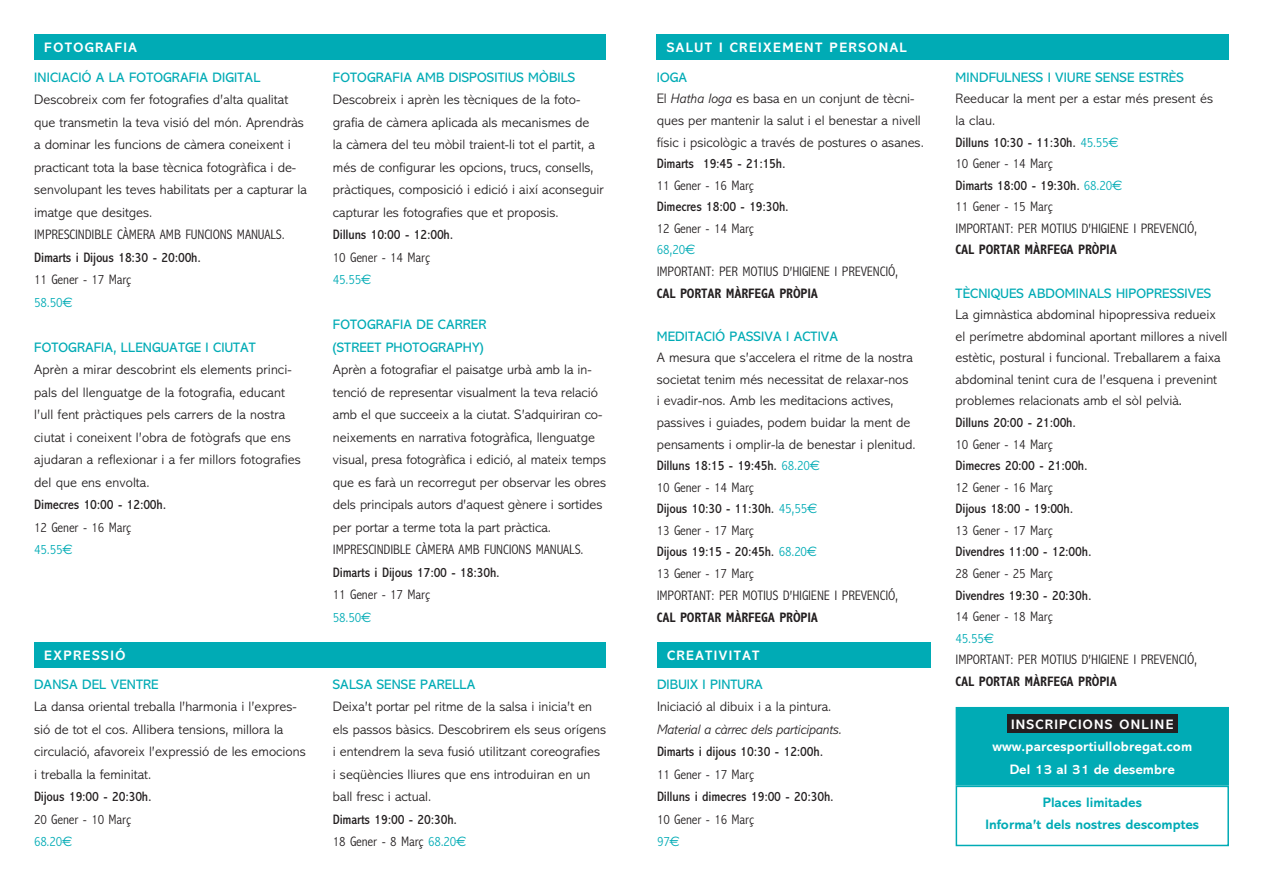
<style>
.page{position:relative;width:1263px;height:893px;background:#fff}
.page>*{position:absolute;margin:0;border:0;box-sizing:border-box;transform-origin:0 0}
.t1{font:300 13.8px/22.5px "M Abadi";color:#231f20}
.t2{font:300 condensed 13.8px/21.6px "M Abadi";color:#231f20}
.t3{font:condensed 13.8px "M Abadi";color:#231f20}
.t4{font:13.8px/22.5px "M Abadi";letter-spacing:.01em;color:#00abb5}
.t5{font:700 13.8px "M Abadi";letter-spacing:.09em;color:#fff}
.t6{font:300 condensed 13.8px "M Abadi";color:#00abb5}
.t7{font:700 13.8px "M Abadi";color:#00abb5}
.t8{font:italic 300 13.8px "M Abadi";letter-spacing:-.01em;color:#231f20}
.t9{font:700 13.8px "M Abadi";letter-spacing:.01em;color:#fff}
.t10{font:700 condensed 13.8px "M Abadi";color:#231f20}
.t11{font:700 13.8px "M Abadi";color:#fff}
.s1{font-family:"Euro Sans";font-weight:400;font-stretch:normal}
.s2{color:#00abb5}
.s3{font-family:"Euro Sans";font-weight:400;font-stretch:normal;color:#00abb5}
.s4{font-style:italic}
.s5{font-weight:700}
.s6{font-weight:300;color:#00abb5}
.s7{font-family:"Euro Sans";font-stretch:normal;color:#00abb5}
.s8{font-weight:400}
</style>
<div class="page">
<div style="left:34px;top:642px;width:572px;height:25px;background:#00abb5"></div>
<div style="left:34px;top:34px;width:572px;height:26px;background:#00abb5"></div>
<div style="left:657px;top:34px;width:572px;height:26px;background:#00abb5"></div>
<div style="left:657px;top:642px;width:273px;height:25px;background:#00abb5"></div>
<div style="left:956px;top:707px;width:273px;height:79px;background:#00abb5;border:2px solid #00abb5"></div>
<div style="left:956px;top:786px;width:273px;height:60px;border:2px solid #00abb5"></div>
<div style="left:1007px;top:714px;width:170px;height:18px;background:#231f20"></div>
<p class="t5" style="left:44px;top:39px;width:94px">FOTOGRAFIA</p>
<p class="t5" style="left:667px;top:39px;width:242px">SALUT I CREIXEMENT PERSONAL</p>
<p class="t4" style="left:34px;top:66px;width:228px">INICIACIÓ A LA FOTOGRAFIA DIGITAL</p>
<p class="t1" style="left:34px;top:89px;width:274px">Descobreix com fer fotografies d’alta qualitat que transmetin la teva visió del món. Aprendràs a dominar les funcions de càmera coneixent i practicant tota la base tècnica fotogràfica i de&shy;senvolupant les teves habilitats per a capturar la imatge que desitges.</p>
<p class="t2" style="left:34px;top:224px;width:252px">IMPRESCINDIBLE CÀMERA AMB FUNCIONS MANUALS.</p>
<p class="t3" style="left:34px;top:250px;width:168px">Dimarts i Dijous 18:30 - 20:00h.</p>
<p class="t2" style="left:34px;top:269px;width:98px">11 Gener - 17 Març</p>
<p class="t6" style="left:34px;top:295px;width:40px">58.50<span class="s1">E</span></p>
<p class="t4" style="left:34px;top:336px;width:223px">FOTOGRAFIA, LLENGUATGE I CIUTAT</p>
<p class="t1" style="left:34px;top:359px;width:268px">Aprèn a mirar descobrint els elements princi&shy;pals del llenguatge de la fotografia, educant l’ull fent pràctiques pels carrers de la nostra ciutat i coneixent l’obra de fotògrafs que ens ajudaran a reflexionar i a fer millors fotografies del que ens envolta.</p>
<p class="t3" style="left:34px;top:497px;width:133px">Dimecres 10:00 - 12:00h.</p>
<p class="t2" style="left:34px;top:517px;width:98px">12 Gener - 16 Març</p>
<p class="t6" style="left:34px;top:542px;width:40px">45.55<span class="s1">E</span></p>
<p class="t5" style="left:44px;top:647px;width:83px">EXPRESSIÓ</p>
<p class="t4" style="left:34px;top:673px;width:126px">DANSA DEL VENTRE</p>
<p class="t1" style="left:34px;top:695px;width:273px">La dansa oriental treballa l’harmonia i l’expres&shy;sió de tot el cos. Allibera tensions, millora la circulació, afavoreix l’expressió de les emocions i treballa la feminitat.</p>
<p class="t3" style="left:34px;top:789px;width:119px">Dijous 19:00 - 20:30h.</p>
<p class="t2" style="left:34px;top:808px;width:98px">20 Gener - 10 Març</p>
<p class="t6" style="left:34px;top:834px;width:40px">68.20<span class="s1">E</span></p>
<p class="t4" style="left:333px;top:66px;width:244px">FOTOGRAFIA AMB DISPOSITIUS MÒBILS</p>
<p class="t1" style="left:333px;top:89px;width:272px">Descobreix i aprèn les tècniques de la foto&shy;grafia de càmera aplicada als mecanismes de<br>la càmera del teu mòbil traient-li tot el partit, a més de configurar les opcions, trucs, consells, pràctiques, composició i edició i així aconseguir capturar les fotografies que et proposis.</p>
<p class="t3" style="left:333px;top:227px;width:122px">Dilluns 10:00 - 12:00h.</p>
<p class="t2" style="left:333px;top:247px;width:98px">10 Gener - 14 Març</p>
<p class="t6" style="left:333px;top:272px;width:40px">45.55<span class="s1">E</span></p>
<p class="t4" style="left:333px;top:314px;width:155px">FOTOGRAFIA DE CARRER (STREET PHOTOGRAPHY)</p>
<p class="t1" style="left:333px;top:359px;width:275px">Aprèn a fotografiar el paisatge urbà amb la in&shy;tenció de representar visualment la teva relació amb el que succeeix a la ciutat. S’adquiriran co&shy;neixements en narrativa fotogràfica, llenguatge visual, presa fotogràfica i edició, al mateix temps que es farà un recorregut per observar les obres dels principals autors d’aquest gènere i sortides per portar a terme tota la part pràctica.</p>
<p class="t2" style="left:333px;top:539px;width:252px">IMPRESCINDIBLE CÀMERA AMB FUNCIONS MANUALS.</p>
<p class="t3" style="left:333px;top:565px;width:168px">Dimarts i Dijous 17:00 - 18:30h.</p>
<p class="t2" style="left:333px;top:584px;width:98px">11 Gener - 17 Març</p>
<p class="t6" style="left:333px;top:610px;width:40px">58.50<span class="s1">E</span></p>
<p class="t4" style="left:333px;top:673px;width:144px">SALSA SENSE PARELLA</p>
<p class="t1" style="left:333px;top:695px;width:275px">Deixa’t portar pel ritme de la salsa i inicia’t en els passos bàsics. Descobrirem els seus orígens i entendrem la seva fusió utilitzant coreografies i seqüències lliures que ens introduiran en un ball fresc i actual.</p>
<p class="t3" style="left:333px;top:811px;width:126px">Dimarts 19:00 - 20:30h.</p>
<p class="t2" style="left:333px;top:831px;width:135px">18 Gener - 8 Març <span class="s2">68.20</span><span class="s3">E</span></p>
<p class="t4" style="left:657px;top:66px;width:32px">IOGA</p>
<p class="t1" style="left:657px;top:88px;width:269px;line-height:21.6px">El <span class="s4">Hatha Ioga</span> es basa en un conjunt de tècni&shy;ques per mantenir la salut i el benestar a nivell físic i psicològic a través de postures o asanes.</p>
<p class="t3" style="left:657px;top:156px;width:130px">Dimarts 19:45 - 21:15h.</p>
<p class="t2" style="left:657px;top:174px;width:98px">11 Gener - 16 Març</p>
<p class="t3" style="left:657px;top:199px;width:133px">Dimecres 18:00 - 19:30h.</p>
<p class="t2" style="left:657px;top:218px;width:98px">12 Gener - 14 Març</p>
<p class="t6" style="left:657px;top:242px;width:40px">68,20<span class="s1">E</span></p>
<p class="t2" style="left:657px;top:261px;width:243px">IMPORTANT: PER MOTIUS D’HIGIENE I PREVENCIÓ,<br><span class="s5">CAL PORTAR MÀRFEGA PRÒPIA</span></p>
<p class="t4" style="left:657px;top:325px;width:183px">MEDITACIÓ PASSIVA I ACTIVA</p>
<p class="t1" style="left:657px;top:347px;width:260px;line-height:21.6px">A mesura que s’accelera el ritme de la nostra societat tenim més necessitat de relaxar-nos<br>i evadir-nos. Amb les meditacions actives, passives i guiades, podem buidar la ment de pensaments i omplir-la de benestar i plenitud.</p>
<p class="t3" style="left:657px;top:458px;width:165px">Dilluns 18:15 - 19:45h. <span class="s6">68.20</span><span class="s7">E</span></p>
<p class="t2" style="left:657px;top:476px;width:98px">10 Gener - 14 Març</p>
<p class="t3" style="left:657px;top:501px;width:162px">Dijous 10:30 - 11:30h. <span class="s6">45,55</span><span class="s7">E</span></p>
<p class="t2" style="left:657px;top:520px;width:98px">13 Gener - 17 Març</p>
<p class="t3" style="left:657px;top:544px;width:162px">Dijous 19:15 - 20:45h. <span class="s6">68.20</span><span class="s7">E</span></p>
<p class="t2" style="left:657px;top:563px;width:98px">13 Gener - 17 Març</p>
<p class="t2" style="left:657px;top:584px;width:243px;line-height:22.5px">IMPORTANT: PER MOTIUS D’HIGIENE I PREVENCIÓ,<br><span class="s5">CAL PORTAR MÀRFEGA PRÒPIA</span></p>
<p class="t5" style="left:667px;top:647px;width:94px">CREATIVITAT</p>
<p class="t4" style="left:657px;top:673px;width:107px">DIBUIX I PINTURA</p>
<p class="t1" style="left:657px;top:695px;width:176px">Iniciació al dibuix i a la pintura.</p>
<p class="t8" style="left:657px;top:721px;width:187px">Material a càrrec dels participants.</p>
<p class="t3" style="left:657px;top:744px;width:167px">Dimarts i dijous 10:30 - 12:00h.</p>
<p class="t2" style="left:657px;top:763px;width:98px">11 Gener - 17 Març</p>
<p class="t3" style="left:657px;top:789px;width:178px">Dilluns i dimecres 19:00 - 20:30h.</p>
<p class="t2" style="left:657px;top:808px;width:98px">10 Gener - 16 Març</p>
<p class="t6" style="left:657px;top:834px;width:24px">97<span class="s1">E</span></p>
<p class="t4" style="left:956px;top:66px;width:230px">MINDFULNESS I VIURE SENSE ESTRÈS</p>
<p class="t1" style="left:956px;top:88px;width:259px;line-height:21.6px">Reeducar la ment per a estar més present és la clau.</p>
<p class="t3" style="left:956px;top:134px;width:165px">Dilluns 10:30 - 11:30h. <span class="s6">45.55</span><span class="s7">E</span></p>
<p class="t2" style="left:956px;top:153px;width:98px">10 Gener - 14 Març</p>
<p class="t3" style="left:956px;top:178px;width:168px">Dimarts 18:00 - 19:30h. <span class="s6">68.20</span><span class="s7">E</span></p>
<p class="t2" style="left:956px;top:196px;width:98px">11 Gener - 15 Març</p>
<p class="t2" style="left:956px;top:218px;width:243px">IMPORTANT: PER MOTIUS D’HIGIENE I PREVENCIÓ,<br><span class="s5">CAL PORTAR MÀRFEGA PRÒPIA</span></p>
<p class="t4" style="left:956px;top:282px;width:257px">TÈCNIQUES ABDOMINALS HIPOPRESSIVES</p>
<p class="t1" style="left:956px;top:304px;width:273px;line-height:21.6px">La gimnàstica abdominal hipopressiva redueix el perímetre abdominal aportant millores a nivell estètic, postural i funcional. Treballarem a faixa abdominal tenint cura de l’esquena i prevenint problemes relacionats amb el sòl pelvià<span class="s8">.</span></p>
<p class="t3" style="left:956px;top:415px;width:122px">Dilluns 20:00 - 21:00h.</p>
<p class="t2" style="left:956px;top:433px;width:98px">10 Gener - 14 Març</p>
<p class="t3" style="left:956px;top:458px;width:133px">Dimecres 20:00 - 21:00h.</p>
<p class="t2" style="left:956px;top:476px;width:98px">12 Gener - 16 Març</p>
<p class="t3" style="left:956px;top:501px;width:119px">Dijous 18:00 - 19:00h.</p>
<p class="t2" style="left:956px;top:520px;width:98px">13 Gener - 17 Març</p>
<p class="t3" style="left:956px;top:544px;width:137px">Divendres 11:00 - 12:00h.</p>
<p class="t2" style="left:956px;top:563px;width:98px">28 Gener - 25 Març</p>
<p class="t3" style="left:956px;top:587px;width:137px">Divendres 19:30 - 20:30h.</p>
<p class="t2" style="left:956px;top:606px;width:98px">14 Gener - 18 Març</p>
<p class="t6" style="left:956px;top:630px;width:40px">45.55<span class="s1">E</span></p>
<p class="t2" style="left:956px;top:649px;width:243px">IMPORTANT: PER MOTIUS D’HIGIENE I PREVENCIÓ,</p>
<p class="t10" style="left:956px;top:674px;width:163px">CAL PORTAR MÀRFEGA PRÒPIA</p>
<p class="t5" style="left:1011px;top:716px;width:164px">INSCRIPCIONS ONLINE</p>
<p class="t9" style="left:992px;top:739px;width:201px">www.parcesportiullobregat.com</p>
<p class="t11" style="left:1010px;top:761px;width:167px">Del 13 al 31 de desembre</p>
<p class="t7" style="left:1043px;top:794px;width:101px">Places limitades</p>
<p class="t7" style="left:985px;top:817px;width:215px">Informa’t dels nostres descomptes</p>
</div>
